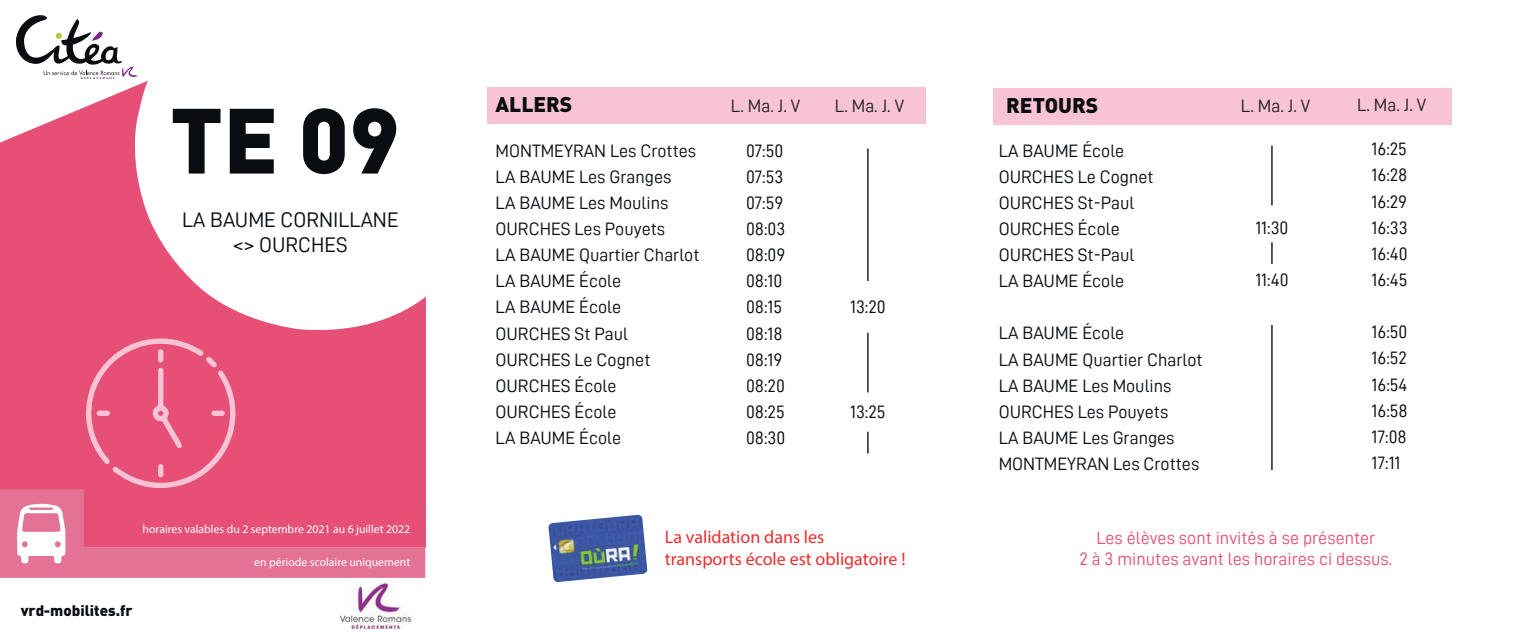
<style>
.page{position:relative;width:1516px;height:634px;background:#fff}
.page>*{position:absolute;margin:0;border:0;box-sizing:border-box;transform-origin:0 0}
.t1{font:900 90.9px "DIN Pro";color:#0a0d10}
.t2{font:21.15px/25.3px "D DIN";color:#0a0d10;text-align:center}
.t3{font:900 21px "DIN Pro";color:#0a0d10}
.t4{font:18px/26.1px "D DIN";color:#0a0d10}
.t5{font:18px/21.6px "D DIN";color:#e65076;text-align:center}
.t6{font:18px "Myriad Pro";color:#ee2d2d}
.t7{font:18px "D DIN";color:#231f20}
.t8{font:900 15px "DIN Pro";color:#0a0d10}
.t9{font:11.7px "Myriad Pro";color:#fff}
</style>
<div class="page">
<svg style="left:0;top:81px;width:425px;height:255px"></svg>
<svg style="left:16px;top:15px;width:121px;height:64px"></svg>
<img style="left:341px;top:583px;width:71px;height:45px">
<div style="left:487px;top:87px;width:439px;height:37px;background:#f8c3d4"></div>
<div style="left:993px;top:88px;width:458px;height:36px;background:#f8c3d4"></div>
<hr style="left:867px;top:148px;width:1px;height:133px;background:#231f20">
<hr style="left:1271px;top:325px;width:1px;height:144px;background:#231f20">
<hr style="left:867px;top:332px;width:1px;height:60px;background:#231f20">
<hr style="left:1271px;top:145px;width:1px;height:60px;background:#231f20">
<svg style="left:867px;top:431px;width:1px;height:22px"></svg>
<svg style="left:1271px;top:242px;width:1px;height:22px"></svg>
<img style="left:548px;top:514px;width:99px;height:68px">
<svg style="left:0;top:336px;width:425px;height:241px;background:#e65b7f"></svg>
<h1 class="t1" style="left:170px;top:62px;width:231px">TE 09</h1>
<p class="t2" style="left:182px;top:206px;width:218px">LA BAUME CORNILLANE &lt;&gt; OURCHES</p>
<p class="t3" style="left:495px;top:87px;width:78px">ALLERS</p>
<p class="t7" style="left:731px;top:96px;width:71px">L. Ma. J. V</p>
<p class="t7" style="left:835px;top:96px;width:71px">L. Ma. J. V</p>
<p class="t3" style="left:1006px;top:87px;width:93px">RETOURS</p>
<p class="t7" style="left:1241px;top:96px;width:71px">L. Ma. J. V</p>
<p class="t7" style="left:1357px;top:95px;width:71px">L. Ma. J. V</p>
<p class="t4" style="left:495px;top:137px;width:205px">MONTMEYRAN Les Crottes<br>LA BAUME Les Granges<br>LA BAUME Les Moulins<br>OURCHES Les Pouyets<br>LA BAUME Quartier Charlot<br>LA BAUME École<br>LA BAUME École<br>OURCHES St Paul<br>OURCHES Le Cognet<br>OURCHES École<br>OURCHES École<br>LA BAUME École</p>
<p class="t4" style="left:746px;top:137px;width:41px">07:50<br>07:53<br>07:59<br>08:03<br>08:09<br>08:10<br>08:15<br>08:18<br>08:19<br>08:20<br>08:25<br>08:30</p>
<p class="t4" style="left:850px;top:294px;width:37px">13:20</p>
<p class="t4" style="left:850px;top:398px;width:37px">13:25</p>
<p class="t4" style="left:998px;top:137px;width:156px">LA BAUME École<br>OURCHES Le Cognet<br>OURCHES St-Paul<br>OURCHES École<br>OURCHES St-Paul<br>LA BAUME École</p>
<p class="t4" style="left:998px;top:319px;width:205px">LA BAUME École<br>LA BAUME Quartier Charlot<br>LA BAUME Les Moulins<br>OURCHES Les Pouyets<br>LA BAUME Les Granges<br>MONTMEYRAN Les Crottes</p>
<p class="t4" style="left:1255px;top:214px;width:35px">11:30</p>
<p class="t4" style="left:1255px;top:266px;width:35px">11:40</p>
<p class="t4" style="left:1371px;top:136px;width:38px;text-align:justify">16:25<br>16:28<br>16:29<br>16:33<br>16:40<br>16:45</p>
<p class="t4" style="left:1371px;top:318px;width:38px;text-align:justify">16:50<br>16:52<br>16:54<br>16:58<br>17:08<br>17:11</p>
<p class="t9" style="left:143px;top:521px;width:269px">horaires valables du 2 septembre 2021 au 6 juillet 2022</p>
<p class="t6" style="left:665px;top:525px;width:161px">La validation dans les</p>
<p class="t9" style="left:254px;top:554px;width:157px">en période scolaire uniquement</p>
<p class="t6" style="left:665px;top:547px;width:242px">transports école est obligatoire !</p>
<p class="t8" style="left:21px;top:597px;width:113px">vrd-mobilites.fr</p>
<p class="t5" style="left:1079px;top:526px;width:314px">Les élèves sont invités à se présenter<br>2 à 3 minutes avant les horaires ci dessus.</p>
</div>
